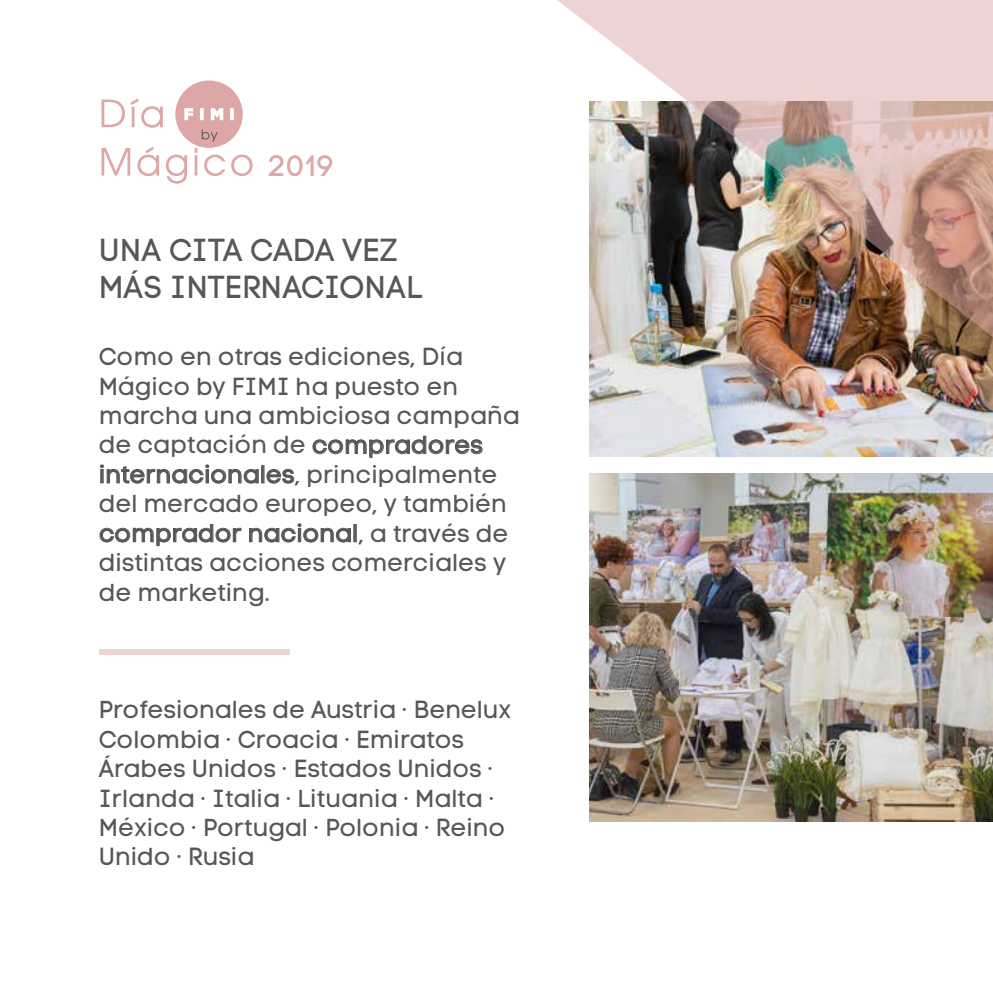
<style>
.page{position:relative;width:993px;height:993px;background:#fff}
.page>*{position:absolute;margin:0;border:0;box-sizing:border-box;transform-origin:0 0}
.t1{font:31.5px/37.8px "Code Pro LC";color:#575756}
.t2{font:29.4px "Code Pro LC";color:#dda7a7}
.t3{font:24.5px/29.4px "Code Pro LC";color:#575756}
</style>
<div class="page">
<svg style="left:101px;top:98px;width:62px;height:30px"></svg>
<svg style="left:101px;top:148px;width:29px;height:27px"></svg>
<svg style="left:137px;top:147px;width:22px;height:29px"></svg>
<svg style="left:166px;top:154px;width:21px;height:29px"></svg>
<hr style="left:194px;top:155px;width:3px;height:20px;background:#dda7a7">
<svg style="left:194px;top:148px;width:3px;height:5px"></svg>
<svg style="left:204px;top:154px;width:21px;height:22px"></svg>
<svg style="left:231px;top:154px;width:21px;height:22px"></svg>
<div style="left:175px;top:80px;width:68px;height:68px;background:#dda7a7;border-radius:50%"></div>
<svg style="left:184px;top:108px;width:50px;height:12px"></svg>
<svg style="left:202px;top:129px;width:15px;height:13px"></svg>
<img style="left:589px;top:392px;width:403px;height:64px">
<img style="left:589px;top:473px;width:403px;height:347px">
<img style="left:559px;top:1px;width:433px;height:391px">
<svg style="left:312px;top:436px;width:170px;height:21px"></svg>
<svg style="left:100px;top:464px;width:158px;height:19px"></svg>
<div style="left:261px;top:465px;width:3px;height:18px;border:1px solid #575756"></div>
<svg style="left:266px;top:469px;width:28px;height:14px"></svg>
<svg style="left:100px;top:524px;width:141px;height:22px"></svg>
<svg style="left:249px;top:523px;width:102px;height:19px"></svg>
<div style="left:100px;top:649px;width:189px;height:6px;background:#eed3d3"></div>
<p class="t2" style="left:268px;top:149px;width:68px">2019</p>
<p class="t1" style="left:99px;top:231px;width:325px">UNA CITA CADA VEZ<br>MÁS INTERNACIONAL</p>
<p class="t3" style="left:99px;top:342px;width:422px">Como en otras ediciones, Día<br>Mágico by FIMI ha puesto en marcha una ambiciosa campaña de captación de compradores internacionales, principalmente del mercado europeo, y también comprador nacional, a través de distintas acciones comerciales y de marketing.</p>
<p class="t3" style="left:99px;top:695px;width:414px">Profesionales de Austria · Benelux<br>Colombia · Croacia · Emiratos<br>Árabes Unidos · Estados Unidos ·<br>Irlanda · Italia · Lituania · Malta ·<br>México · Portugal · Polonia · Reino<br>Unido · Rusia</p>
</div>
